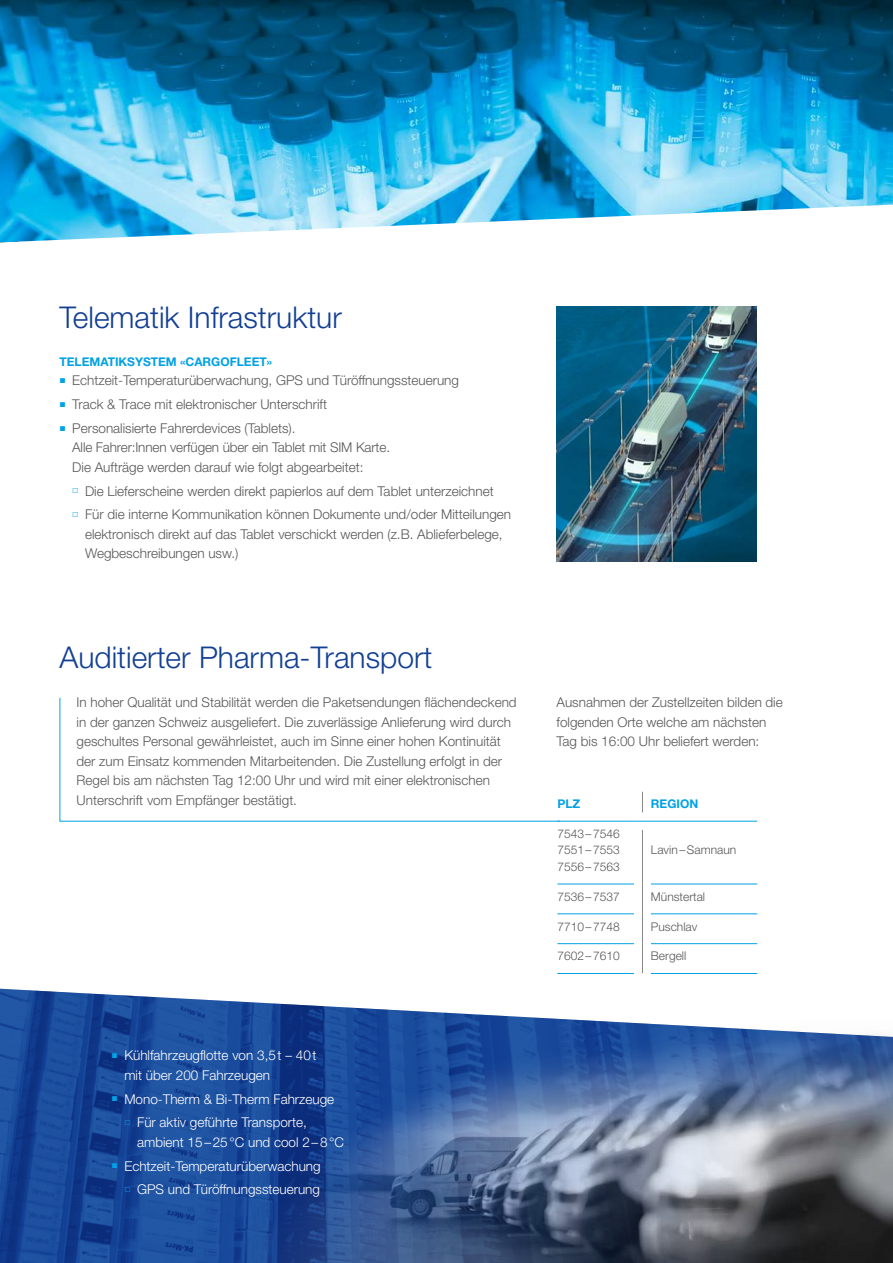
<style>
.page{position:relative;width:893px;height:1263px;background:#fff}
.page>*{position:absolute;margin:0;border:0;box-sizing:border-box;transform-origin:0 0}
.t1{font:300 30px "Helvetica Neue LT Std";color:#123f93}
.t2{font:300 13.5px/19.5px "Helvetica Neue LT Std";color:#555756}
.t3{font:300 13.5px/19.5px "Helvetica Neue LT Std";color:#fff}
.t4{font:300 12px/16.5px "Helvetica Neue LT Std";color:#555756;text-align:justify}
.t5{font:700 12px "Helvetica Neue LT Std";color:#00a1e5}
</style>
<div class="page">
<img style="left:0;top:989px;width:264px;height:274px">
<img style="left:0;top:0;width:893px;height:242px">
<svg style="left:642px;top:792px;width:1px;height:21px"></svg>
<hr style="left:642px;top:821px;width:1px;height:63px;background:#878988">
<svg style="left:642px;top:884px;width:1px;height:29px"></svg>
<hr style="left:642px;top:913px;width:1px;height:30px;background:#878988">
<hr style="left:642px;top:943px;width:1px;height:30px;background:#878988">
<hr style="left:557px;top:821px;width:90px;height:1px;background:#00a1e5">
<div style="left:638px;top:813px;width:119px;height:17px;background:#fff"></div>
<hr style="left:638px;top:821px;width:119px;height:1px;background:#00a1e5">
<hr style="left:557px;top:884px;width:77px;height:1px;background:#00a1e5">
<hr style="left:651px;top:884px;width:106px;height:1px;background:#00a1e5">
<hr style="left:557px;top:913px;width:77px;height:1px;background:#00a1e5">
<hr style="left:651px;top:913px;width:106px;height:1px;background:#00a1e5">
<hr style="left:557px;top:943px;width:77px;height:1px;background:#00a1e5">
<hr style="left:651px;top:943px;width:106px;height:1px;background:#00a1e5">
<hr style="left:557px;top:973px;width:77px;height:1px;background:#00a1e5">
<hr style="left:651px;top:973px;width:106px;height:1px;background:#00a1e5">
<svg style="left:59px;top:697px;width:501px;height:125px"></svg>
<img style="left:160px;top:1003px;width:733px;height:260px">
<img style="left:556px;top:306px;width:200px;height:255px">
<h1 class="t1" style="left:60px;top:299px;width:284px">Telematik Infrastruktur</h1>
<p class="t5" style="left:60px;top:354px;width:214px">TELEMATIKSYSTEM «CARGOFLEET»</p>
<p class="t2" style="left:60px;top:370px;width:401px"><sup>■</sup> Echtzeit-Temperaturüberwachung, GPS und Türöffnungssteuerung</p>
<p class="t2" style="left:60px;top:394px;width:269px"><sup>■</sup> Track &amp; Trace mit elektronischer Unterschrift</p>
<p class="t2" style="left:72px;top:418px;width:319px;text-indent:-13px"><sup>■</sup> Personalisierte Fahrerdevices (Tablets).<br>Alle Fahrer:Innen verfügen über ein Tablet mit SIM Karte.<br>Die Aufträge werden darauf wie folgt abgearbeitet:</p>
<p class="t2" style="left:72px;top:481px;width:423px"><sup>□</sup> Die Lieferscheine werden direkt papierlos auf dem Tablet unterzeichnet</p>
<p class="t2" style="left:85px;top:504px;width:428px;text-indent:-13px"><sup>□</sup> Für die interne Kommunikation können Dokumente und/oder Mitteilungen elektronisch direkt auf das Tablet verschickt werden (z.B. Ablieferbelege,<br>Wegbeschreibungen usw.)</p>
<h1 class="t1" style="left:60px;top:639px;width:374px">Auditierter Pharma-Transport</h1>
<p class="t2" style="left:77px;top:693px;width:442px">In hoher Qualität und Stabilität werden die Paketsendungen flächendeckend in der ganzen Schweiz ausgeliefert. Die zuverlässige Anlieferung wird durch geschultes Personal gewährleistet, auch im Sinne einer hohen Kontinuität der zum Einsatz kommenden Mitarbeitenden. Die Zustellung erfolgt in der Regel bis am nächsten Tag 12:00 Uhr und wird mit einer elektronischen Unterschrift vom Empfänger bestätigt.</p>
<p class="t3" style="left:124px;top:1046px;width:194px;text-indent:-13px"><sup>■</sup> Kühlfahrzeugflotte von 3,5t – 40t mit über 200 Fahrzeugen</p>
<p class="t3" style="left:112px;top:1089px;width:224px"><sup>■</sup> Mono-Therm &amp; Bi-Therm Fahrzeuge</p>
<p class="t3" style="left:137px;top:1113px;width:208px;text-indent:-13px"><sup>□</sup> Für aktiv geführte Transporte, ambient 15–25°C und cool 2–8°C</p>
<p class="t3" style="left:112px;top:1156px;width:211px"><sup>■</sup> Echtzeit-Temperaturüberwachung</p>
<p class="t3" style="left:124px;top:1180px;width:197px"><sup>□</sup> GPS und Türöffnungssteuerung</p>
<p class="t2" style="left:556px;top:693px;width:228px">Ausnahmen der Zustellzeiten bilden die folgenden Orte welche am nächsten<br>Tag bis 16:00 Uhr beliefert werden:</p>
<p class="t5" style="left:557px;top:797px;width:24px">PLZ</p>
<p class="t5" style="left:651px;top:797px;width:49px">REGION</p>
<p class="t4" style="left:557px;top:825px;width:64px">7543–7546<br>7551–7553<br>7556–7563</p>
<p class="t4" style="left:651px;top:841px;width:87px">Lavin–Samnaun</p>
<p class="t4" style="left:557px;top:888px;width:64px">7536–7537</p>
<p class="t4" style="left:651px;top:888px;width:56px">Münstertal</p>
<p class="t4" style="left:557px;top:918px;width:64px">7710–7748</p>
<p class="t4" style="left:651px;top:918px;width:48px">Puschlav</p>
<p class="t4" style="left:557px;top:947px;width:64px">7602–7610</p>
<p class="t4" style="left:651px;top:947px;width:37px">Bergell</p>
</div>
